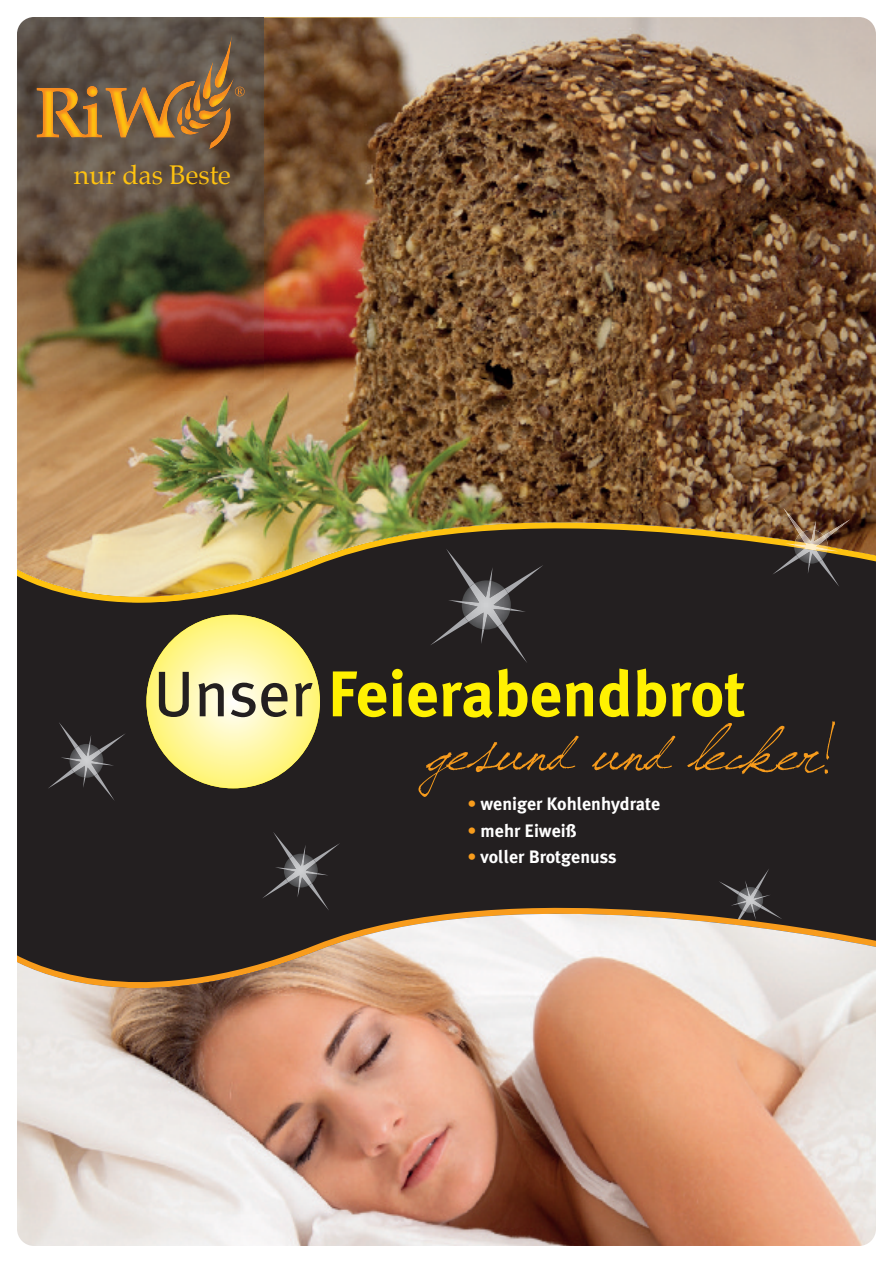
<style>
.page{position:relative;width:893px;height:1263px;background:#fff}
.page>*{position:absolute;margin:0;border:0;box-sizing:border-box;transform-origin:0 0}
.t1{font:73.5px "Jellyka Saint Andrew's Queen";color:#f89c1c}
.t2{font:700 64.5px "Meta Plus";color:#fff101}
.t3{font:26.4px "Palatino";color:#fec210}
.t4{font:700 18px "Meta Plus";color:#fff}
.s1{font-weight:400;color:#231f20}
.s2{color:#f89c1c}
</style>
<div class="page">
<img style="left:17px;top:17px;width:859px;height:1229px">
<h3 class="t3" style="left:74px;top:163px;width:159px">nur das Beste</h3>
<h2 class="t2" style="left:153px;top:656px;width:594px"><span class="s1">Unser</span> Feierabendbrot</h2>
<h1 class="t1" style="left:428px;top:701px;width:409px">gesund und lecker!</h1>
<p class="t4" style="left:467px;top:794px;width:194px"><span class="s2">•</span> weniger Kohlenhydrate</p>
<p class="t4" style="left:467px;top:820px;width:111px"><span class="s2">•</span> mehr Eiweiß</p>
<p class="t4" style="left:467px;top:846px;width:151px"><span class="s2">•</span> voller Brotgenuss</p>
</div>
